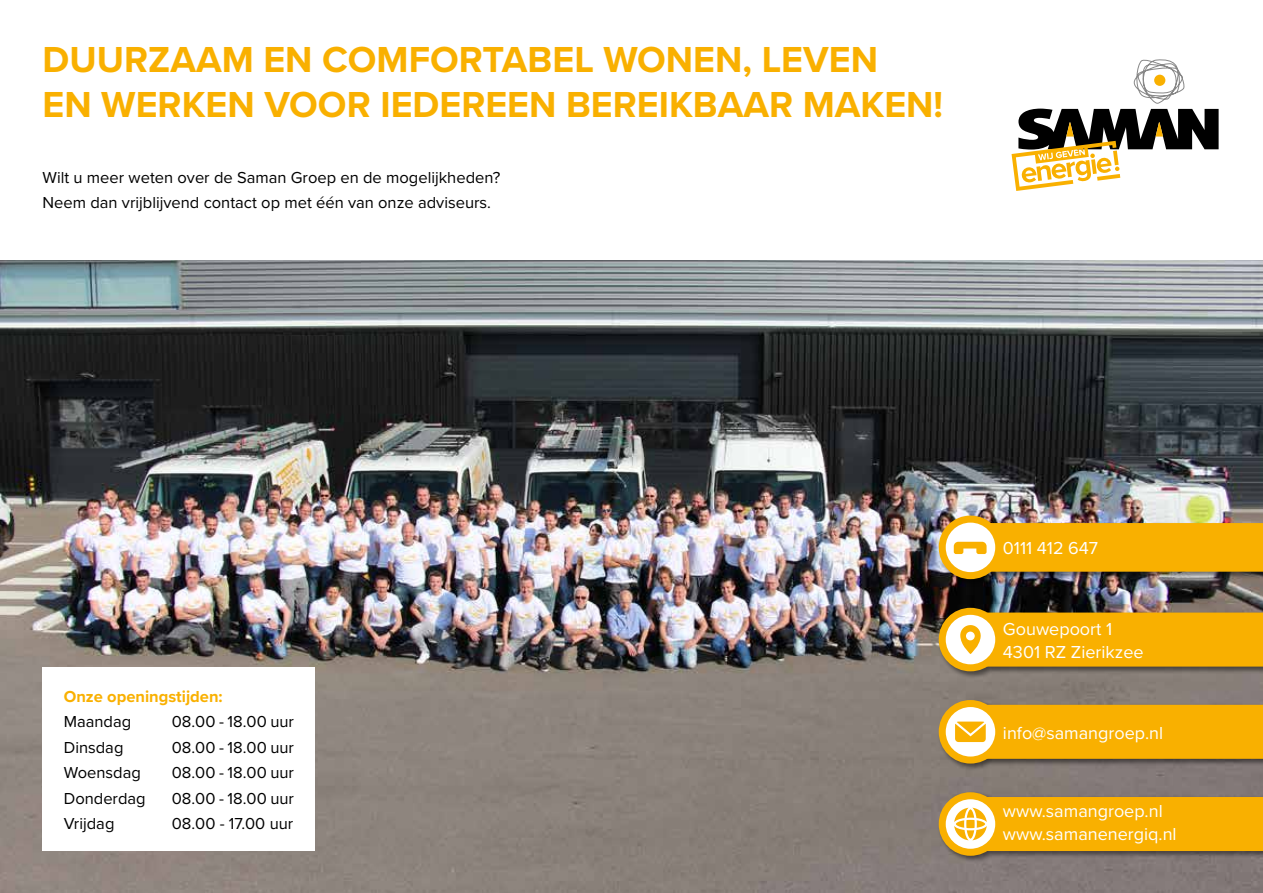
<style>
.page{position:relative;width:1263px;height:893px;background:#fff}
.page>*{position:absolute;margin:0;border:0;box-sizing:border-box;transform-origin:0 0}
.t1{font:700 37.5px/45px "Proxima Nova";color:#f9b000}
.t2{font:18px/22.5px "Proxima Nova";color:#fff}
.t3{font:16.5px/25.5px "Proxima Nova";color:#000}
.t4{font:700 16.5px "Proxima Nova";color:#f9b000}
</style>
<div class="page">
<img style="left:0;top:260px;width:1263px;height:633px">
<div style="left:937px;top:514px;width:326px;height:73px;background:#000;opacity:.49"></div>
<div style="left:939px;top:516px;width:63px;height:63px;background:#f9b000;border-radius:50%"></div>
<div style="left:946px;top:523px;width:49px;height:49px;background:#fff;border-radius:50%"></div>
<svg style="left:954px;top:523px;width:309px;height:49px;background:#f8b618"></svg>
<div style="left:937px;top:606px;width:326px;height:73px;background:#000;opacity:.49"></div>
<div style="left:987px;top:613px;width:276px;height:54px;background:#f9b000"></div>
<div style="left:939px;top:608px;width:63px;height:63px;background:#f9b000;border-radius:50%"></div>
<div style="left:946px;top:615px;width:49px;height:49px;background:#fff;border-radius:50%"></div>
<svg style="left:960px;top:625px;width:21px;height:29px"></svg>
<div style="left:937px;top:698px;width:326px;height:73px;background:#000;opacity:.49"></div>
<div style="left:939px;top:700px;width:63px;height:64px;background:#f9b000;border-radius:50%"></div>
<div style="left:946px;top:707px;width:49px;height:49px;background:#fff;border-radius:50%"></div>
<svg style="left:955px;top:705px;width:308px;height:54px;background:#f8b511"></svg>
<div style="left:937px;top:790px;width:326px;height:73px;background:#000;opacity:.49"></div>
<div style="left:939px;top:792px;width:63px;height:64px;background:#f9b000;border-radius:50%"></div>
<div style="left:946px;top:799px;width:49px;height:50px;background:#fff;border-radius:50%"></div>
<svg style="left:954px;top:797px;width:309px;height:54px;background:#f9b511"></svg>
<div style="left:43px;top:667px;width:272px;height:183px;background:#fff"></div>
<svg style="left:1011px;top:60px;width:207px;height:131px"></svg>
<h1 class="t1" style="left:43px;top:36px;width:902px">DUURZAAM EN COMFORTABEL WONEN, LEVEN<br>EN WERKEN VOOR IEDEREEN BEREIKBAAR MAKEN!</h1>
<p class="t3" style="left:43px;top:164px;width:460px">Wilt u meer weten over de Saman Groep en de mogelijkheden?<br>Neem dan vrijblijvend contact op met één van onze adviseurs.</p>
<p class="t4" style="left:64px;top:684px;width:160px">Onze openingstijden:</p>
<p class="t3" style="left:64px;top:708px;width:69px">Maandag</p>
<p class="t3" style="left:172px;top:708px;width:124px">08.00 - 18.00 uur</p>
<p class="t3" style="left:64px;top:734px;width:61px">Dinsdag</p>
<p class="t3" style="left:172px;top:734px;width:124px">08.00 - 18.00 uur</p>
<p class="t3" style="left:64px;top:759px;width:79px">Woensdag</p>
<p class="t3" style="left:172px;top:759px;width:124px">08.00 - 18.00 uur</p>
<p class="t3" style="left:64px;top:785px;width:83px">Donderdag</p>
<p class="t3" style="left:172px;top:785px;width:124px">08.00 - 18.00 uur</p>
<p class="t3" style="left:64px;top:810px;width:52px">Vrijdag</p>
<p class="t3" style="left:172px;top:810px;width:123px">08.00 - 17.00 uur</p>
<p class="t2" style="left:1003px;top:536px;width:97px">0111 412 647</p>
<p class="t2" style="left:1003px;top:617px;width:142px">Gouwepoort 1<br>4301 RZ Zierikzee</p>
<p class="t2" style="left:1003px;top:721px;width:162px">info@samangroep.nl</p>
<p class="t2" style="left:1003px;top:799px;width:175px">www.samangroep.nl www.samanenergiq.nl</p>
</div>
